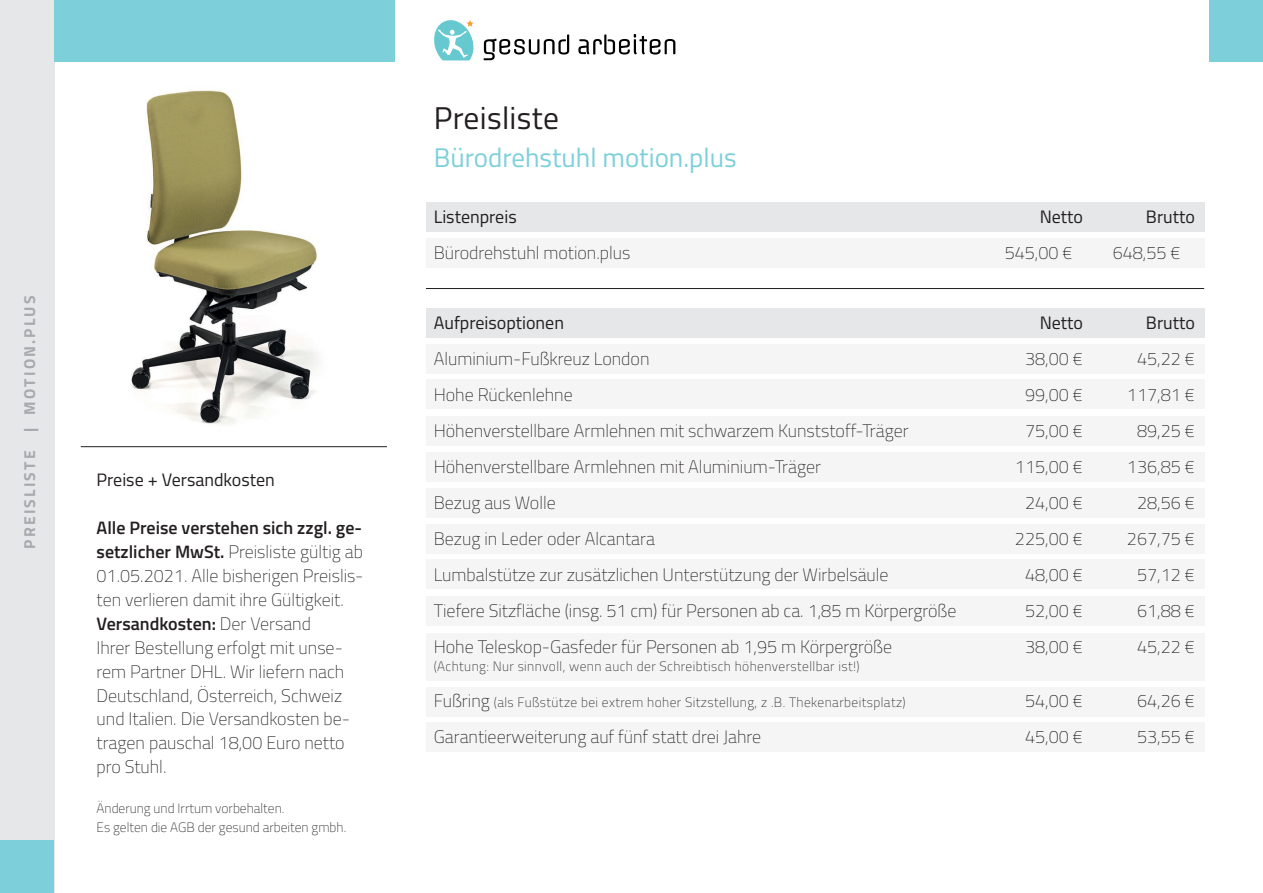
<style>
.page{position:relative;width:1263px;height:893px;background:#fff}
.page>*{position:absolute;margin:0;border:0;box-sizing:border-box;transform-origin:0 0}
.t1{font:31.5px "Titillium";letter-spacing:.01em;color:#231f20}
.t2{font:27px "Titillium";color:#7dd0da}
.t3{font:100 18px/36px "Titillium";color:#231f20}
.t4{font:18px "Titillium";color:#231f20}
.t5{font:700 15.75px "Titillium";letter-spacing:.14em;color:#a8a9ad}
.t6{font:100 13.5px "Titillium";letter-spacing:.03em;color:#231f20}
.t7{font:100 13.5px/19.5px "Titillium";color:#231f20}
.s1{font-weight:600}
.s2{font-size:18px}
</style>
<div class="page">
<img style="left:131px;top:90px;width:188px;height:335px">
<div style="left:426px;top:722px;width:778px;height:30px;background:#f5f5f6"></div>
<div style="left:426px;top:452px;width:778px;height:30px;background:#f5f5f6"></div>
<div style="left:426px;top:416px;width:778px;height:30px;background:#f5f5f6"></div>
<div style="left:426px;top:524px;width:778px;height:29px;background:#f5f5f6"></div>
<div style="left:426px;top:488px;width:778px;height:30px;background:#f5f5f6"></div>
<div style="left:426px;top:596px;width:778px;height:30px;background:#f5f5f6"></div>
<div style="left:426px;top:559px;width:778px;height:30px;background:#f5f5f6"></div>
<div style="left:426px;top:687px;width:778px;height:30px;background:#f5f5f6"></div>
<div style="left:426px;top:633px;width:778px;height:48px;background:#f5f5f6"></div>
<div style="left:426px;top:379px;width:778px;height:30px;background:#f5f5f6"></div>
<div style="left:426px;top:344px;width:778px;height:30px;background:#f5f5f6"></div>
<div style="left:426px;top:238px;width:778px;height:30px;background:#f5f5f6"></div>
<div style="left:426px;top:308px;width:778px;height:30px;background:#e6e7e9"></div>
<div style="left:426px;top:202px;width:778px;height:30px;background:#e6e7e9"></div>
<svg style="left:434px;top:20px;width:39px;height:40px"></svg>
<svg style="left:484px;top:34px;width:191px;height:26px"></svg>
<div style="left:0;top:0;width:54px;height:893px;background:#e6e7e9"></div>
<div style="left:54px;top:0;width:340px;height:62px;background:#7dd0da"></div>
<div style="left:1209px;top:0;width:54px;height:61px;background:#7dd0da"></div>
<div style="left:0;top:840px;width:54px;height:53px;background:#7dd0da"></div>
<hr style="left:426px;top:288px;width:778px;height:1px;background:#231f20">
<hr style="left:81px;top:446px;width:306px;height:1px;background:#231f20">
<p class="t5" style="left:18px;top:549px;width:255px;rotate:-90deg">PREISLISTE | MOTION.PLUS</p>
<p class="t4" style="left:97px;top:466px;width:180px">Preise + Versandkosten</p>
<p class="t3" style="left:97px;top:514px;width:268px;line-height:24px"><span class="s1">Alle Preise verstehen sich zzgl. ge&shy;setzlicher MwSt.</span> Preisliste gültig ab 01.05.2021. Alle bisherigen Preislis&shy;ten verlieren damit ihre Gültigkeit.<br><span class="s1">Versandkosten:</span> Der Versand<br>Ihrer Bestellung erfolgt mit unse&shy;rem Partner DHL. Wir liefern nach Deutschland, Österreich, Schweiz und Italien. Die Versandkosten be&shy;tragen pauschal 18,00 Euro netto pro Stuhl.</p>
<p class="t7" style="left:97px;top:797px;width:251px">Änderung und Irrtum vorbehalten.<br>Es gelten die AGB der gesund arbeiten gmbh.</p>
<h1 class="t1" style="left:434px;top:95px;width:127px">Preisliste</h1>
<h2 class="t2" style="left:434px;top:137px;width:304px">Bürodrehstuhl motion.plus</h2>
<p class="t4" style="left:434px;top:203px;width:84px">Listenpreis</p>
<p class="t3" style="left:434px;top:234px;width:198px">Bürodrehstuhl motion.plus</p>
<p class="t4" style="left:434px;top:309px;width:132px">Aufpreisoptionen</p>
<p class="t3" style="left:434px;top:340px;width:524px">Aluminium-Fußkreuz London<br>Hohe Rückenlehne<br>Höhenverstellbare Armlehnen mit schwarzem Kunststoff-Träger Höhenverstellbare Armlehnen mit Aluminium-Träger<br>Bezug aus Wolle<br>Bezug in Leder oder Alcantara<br>Lumbalstütze zur zusätzlichen Unterstützung der Wirbelsäule<br>Tiefere Sitzfläche (insg. 51 cm) für Personen ab ca. 1,85 m Körpergröße Hohe Teleskop-Gasfeder für Personen ab 1,95 m Körpergröße</p>
<p class="t6" style="left:434px;top:657px;width:427px">(Achtung: Nur sinnvoll, wenn auch der Schreibtisch höhenverstellbar ist!)</p>
<p class="t6" style="left:434px;top:693px;width:473px"><span class="s2">Fußring</span> (als Fußstütze bei extrem hoher Sitzstellung, z .B. Thekenarbeitsplatz)</p>
<p class="t3" style="left:434px;top:718px;width:329px">Garantieerweiterung auf fünf statt drei Jahre</p>
<p class="t4" style="left:1040px;top:203px;width:45px">Netto</p>
<p class="t3" style="left:1005px;top:234px;width:69px">545,00 €</p>
<p class="t4" style="left:1040px;top:309px;width:45px">Netto</p>
<p class="t3" style="left:1015px;top:340px;width:69px;text-align:center">38,00 €<br>99,00 €<br>75,00 €<br>115,00 €<br>24,00 €<br>225,00 €<br>48,00 €<br>52,00 €<br>38,00 €</p>
<p class="t3" style="left:1025px;top:682px;width:59px">54,00 €<br>45,00 €</p>
<p class="t4" style="left:1146px;top:203px;width:51px">Brutto</p>
<p class="t3" style="left:1113px;top:234px;width:69px">648,55 €</p>
<p class="t4" style="left:1146px;top:309px;width:51px">Brutto</p>
<p class="t3" style="left:1127px;top:340px;width:69px;text-align:center">45,22 €<br>117,81 €<br>89,25 €<br>136,85 €<br>28,56 €<br>267,75 €<br>57,12 €<br>61,88 €<br>45,22 €</p>
<p class="t3" style="left:1137px;top:682px;width:59px">64,26 €<br>53,55 €</p>
</div>
